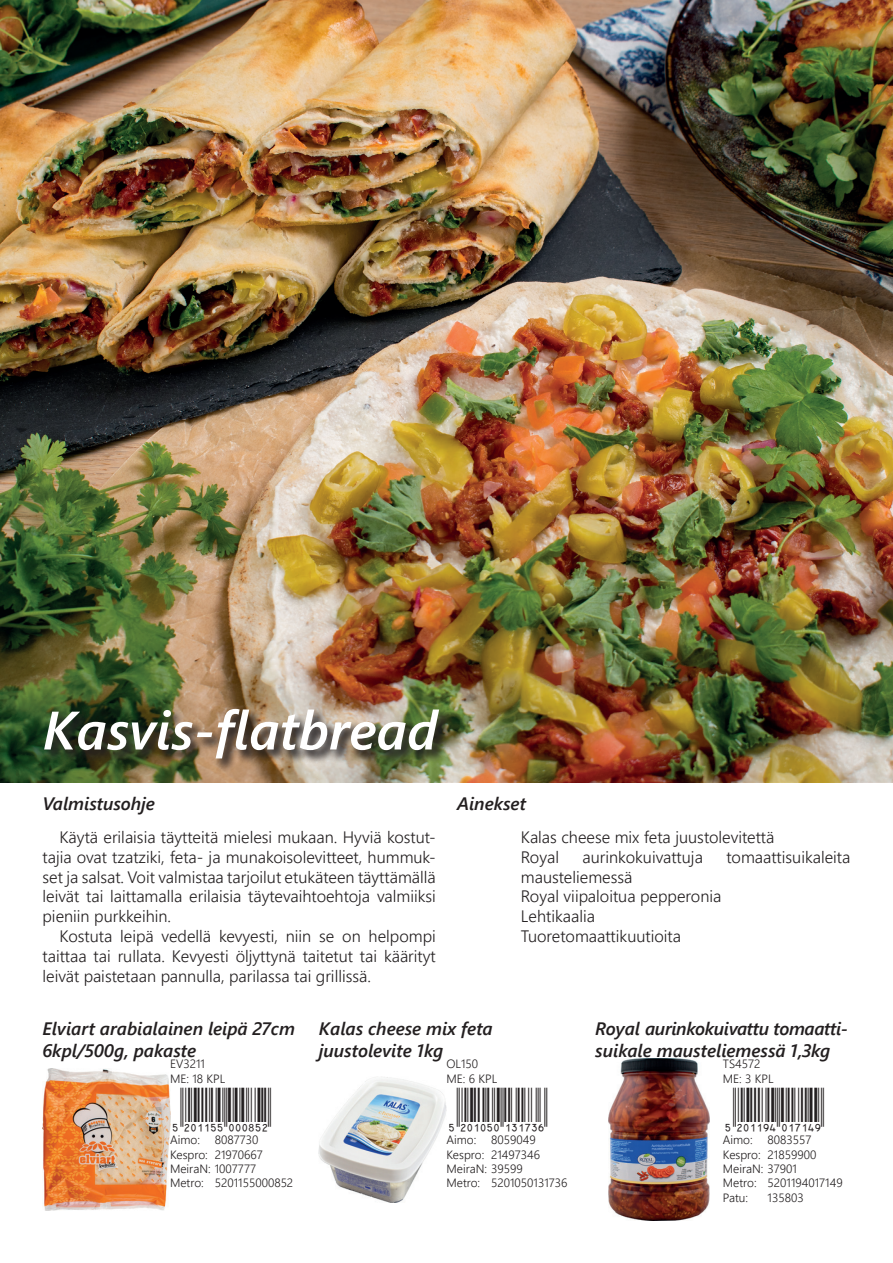
<style>
.page{position:relative;width:893px;height:1263px;background:#fff}
.page>*{position:absolute;margin:0;border:0;box-sizing:border-box;transform-origin:0 0}
.t1{font:italic 600 54px "Segoe UI";color:#fff}
.t2{font:italic 600 18px/21.6px "Segoe UI";color:#231f20}
.t3{font:italic 600 18px/21.6px "Segoe UI";letter-spacing:-.02em;color:#231f20}
.t4{font:300 16.5px/19.8px "Segoe UI";color:#231f20;text-align:justify}
.t5{font:300 12px/14.4px "Segoe UI";color:#231f20}
</style>
<div class="page">
<img style="left:0;top:0;width:893px;height:782px">
<div style="left:43px;top:707px;width:410px;height:66px;background:#231f20;opacity:.75"></div>
<img style="left:43px;top:1068px;width:127px;height:143px">
<img style="left:319px;top:1077px;width:127px;height:125px">
<img style="left:609px;top:1059px;width:100px;height:161px">
<h1 class="t1" style="left:43px;top:679px;width:397px">Kasvis-flatbread</h1>
<p class="t2" style="left:43px;top:790px;width:114px">Valmistusohje</p>
<p class="t4" style="left:43px;top:826px;width:395px;text-indent:17px">Käytä erilaisia täytteitä mielesi mukaan. Hyviä kostut&shy;tajia ovat tzatziki, feta- ja munakoisolevitteet, hummuk&shy;set ja salsat. Voit valmistaa tarjoilut etukäteen täyttämällä leivät tai laittamalla erilaisia täytevaihtoehtoja valmiiksi pieniin purkkeihin.</p>
<p class="t4" style="left:43px;top:925px;width:395px;text-indent:17px">Kostuta leipä vedellä kevyesti, niin se on helpompi taittaa tai rullata. Kevyesti öljyttynä taitetut tai käärityt leivät paistetaan pannulla, parilassa tai grillissä.</p>
<p class="t2" style="left:457px;top:790px;width:70px">Ainekset</p>
<p class="t4" style="left:521px;top:826px;width:255px">Kalas cheese mix feta juustolevitettä<br>Royal</p>
<p class="t4" style="left:583px;top:845px;width:122px">aurinkokuivattuja</p>
<p class="t4" style="left:726px;top:845px;width:126px">tomaattisuikaleita</p>
<p class="t4" style="left:521px;top:865px;width:202px;text-align:left">mausteliemessä<br>Royal viipaloitua pepperonia<br>Lehtikaalia<br>Tuoretomaattikuutioita</p>
<p class="t2" style="left:43px;top:1015px;width:254px">Elviart arabialainen leipä 27cm<br>6kpl/500g, pakaste</p>
<p class="t5" style="left:170px;top:1055px;width:57px;line-height:15px">EV3211<br>ME: 18 KPL</p>
<p class="t5" style="left:170px;top:1131px;width:125px">Aimo: 8087730<br>Kespro: 21970667<br>MeiraN: 1007777<br>Metro: 5201155000852</p>
<p class="t2" style="left:319px;top:1015px;width:175px">Kalas cheese mix feta juustolevite 1kg</p>
<p class="t5" style="left:446px;top:1055px;width:52px;line-height:15px">OL150<br>ME: 6 KPL</p>
<p class="t5" style="left:446px;top:1131px;width:123px">Aimo: 8059049<br>Kespro: 21497346<br>MeiraN: 39599<br>Metro: 5201050131736</p>
<p class="t3" style="left:595px;top:1015px;width:254px">Royal aurinkokuivattu tomaatti&shy;suikale mausteliemessä 1,3kg</p>
<p class="t5" style="left:723px;top:1055px;width:52px;line-height:15px">TS4572<br>ME: 3 KPL</p>
<p class="t5" style="left:723px;top:1131px;width:121px">Aimo: 8083557<br>Kespro: 21859900<br>MeiraN: 37901<br>Metro: 5201194017149<br>Patu:</p>
<p class="t5" style="left:767px;top:1189px;width:38px">135803</p>
</div>
